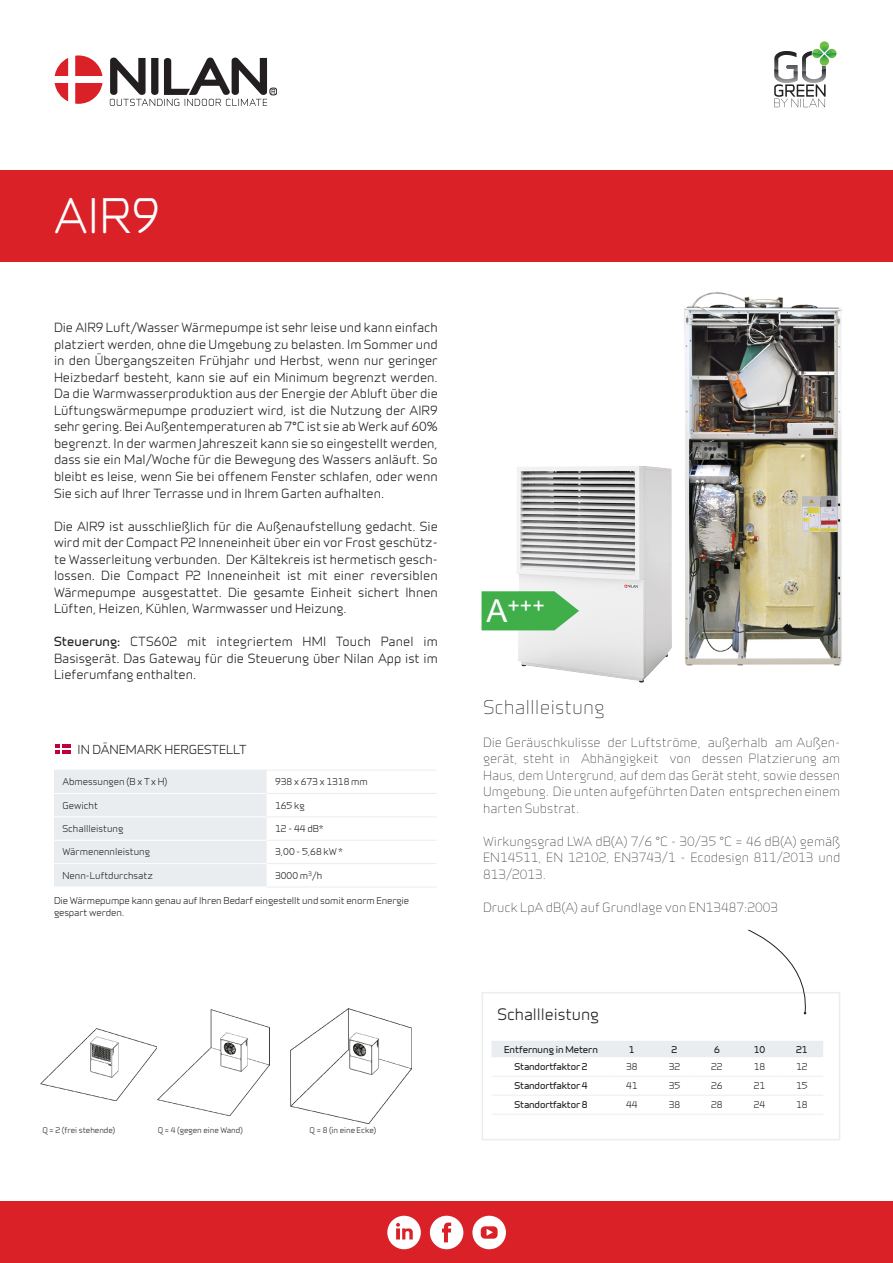
<style>
.page{position:relative;width:893px;height:1263px;background:#fff}
.page>*{position:absolute;margin:0;border:0;box-sizing:border-box;transform-origin:0 0}
.t1{font:500 45px "Infinity";color:#fff}
.t2{font:21.3px "Arial";color:#fff}
.t3{font:300 18px "Infinity";color:#231f20}
.t4{font:500 15px "Infinity";color:#231f20}
._3_BRØD{font:500 12px/16.5px "Infinity";color:#231f20;text-align:justify}
.t5{font:300 12px/16.5px "Infinity";color:#231f20;text-align:justify}
.t6{font:500 11.7px "Infinity";color:#231f20}
._3_BRØD-2{font:500 9px/12px "Infinity";color:#231f20}
.Brød{font:700 9px "Infinity";letter-spacing:-.01em;color:#231f20}
.Brød-2{font:500 9px "Infinity";letter-spacing:-.01em;color:#231f20}
.t7{font:500 7.5px "Infinity";color:#231f20}
.s1{font-weight:700}
.s2{font-size:31.5px}
</style>
<div class="page">
<div style="left:0;top:1201px;width:893px;height:62px;background:#da2128"></div>
<div style="left:270px;top:88px;width:7px;height:7px;border:1px solid #231f20;border-radius:2px"></div>
<svg style="left:110px;top:57px;width:165px;height:49px"></svg>
<svg style="left:54px;top:55px;width:49px;height:49px"></svg>
<svg style="left:774px;top:41px;width:63px;height:66px"></svg>
<div style="left:0;top:170px;width:893px;height:91px;background:#da2128"></div>
<svg style="left:472px;top:1216px;width:34px;height:33px"></svg>
<svg style="left:387px;top:1216px;width:34px;height:33px"></svg>
<svg style="left:430px;top:1216px;width:33px;height:33px"></svg>
<img style="left:684px;top:292px;width:158px;height:374px">
<img style="left:500px;top:435px;width:202px;height:248px">
<svg style="left:481px;top:591px;width:98px;height:39px;background:#57b65f"></svg>
<div style="left:54px;top:771px;width:213px;height:116px;background:#eaedef"></div>
<hr style="left:54px;top:770px;width:213px;height:1px;background:#eaedef">
<hr style="left:267px;top:770px;width:170px;height:1px;background:#eaedef">
<hr style="left:267px;top:793px;width:170px;height:1px;background:#eaedef">
<hr style="left:267px;top:816px;width:170px;height:1px;background:#eaedef">
<hr style="left:267px;top:840px;width:170px;height:1px;background:#eaedef">
<hr style="left:267px;top:863px;width:170px;height:1px;background:#eaedef">
<hr style="left:267px;top:887px;width:170px;height:1px;background:#eaedef">
<hr style="left:54px;top:793px;width:213px;height:1px;background:#fff">
<hr style="left:54px;top:816px;width:213px;height:1px;background:#fff">
<hr style="left:54px;top:840px;width:213px;height:1px;background:#fff">
<hr style="left:54px;top:863px;width:213px;height:1px;background:#fff">
<svg style="left:55px;top:745px;width:16px;height:9px"></svg>
<img style="left:41px;top:1029px;width:117px;height:71px">
<img style="left:291px;top:1009px;width:120px;height:114px">
<img style="left:158px;top:1009px;width:111px;height:106px">
<div style="left:492px;top:1041px;width:331px;height:16px;background:#eaedef"></div>
<hr style="left:491px;top:1076px;width:120px;height:1px;background:#eaedef">
<hr style="left:611px;top:1076px;width:42px;height:1px;background:#eaedef">
<hr style="left:653px;top:1076px;width:43px;height:1px;background:#eaedef">
<hr style="left:696px;top:1076px;width:42px;height:1px;background:#eaedef">
<hr style="left:738px;top:1076px;width:43px;height:1px;background:#eaedef">
<hr style="left:781px;top:1076px;width:42px;height:1px;background:#eaedef">
<hr style="left:491px;top:1095px;width:120px;height:1px;background:#eaedef">
<hr style="left:611px;top:1095px;width:42px;height:1px;background:#eaedef">
<hr style="left:653px;top:1095px;width:43px;height:1px;background:#eaedef">
<hr style="left:696px;top:1095px;width:42px;height:1px;background:#eaedef">
<hr style="left:738px;top:1095px;width:43px;height:1px;background:#eaedef">
<hr style="left:781px;top:1095px;width:42px;height:1px;background:#eaedef">
<hr style="left:491px;top:1114px;width:120px;height:1px;background:#eaedef">
<hr style="left:611px;top:1114px;width:42px;height:1px;background:#eaedef">
<hr style="left:653px;top:1114px;width:43px;height:1px;background:#eaedef">
<hr style="left:696px;top:1114px;width:42px;height:1px;background:#eaedef">
<hr style="left:738px;top:1114px;width:43px;height:1px;background:#eaedef">
<hr style="left:781px;top:1114px;width:42px;height:1px;background:#eaedef">
<div style="left:481px;top:992px;width:359px;height:148px;border:2px solid #eaedef"></div>
<svg style="left:748px;top:930px;width:62px;height:84px"></svg>
<p class="t1" style="left:54px;top:184px;width:108px">AIR9</p>
<p class="_3_BRØD" style="left:54px;top:319px;width:385px">Die AIR9 Luft/Wasser Wärmepumpe ist sehr leise und kann einfach platziert werden, ohne die Umgebung zu belasten. Im Sommer und in den Übergangszeiten Frühjahr und Herbst, wenn nur geringer Heizbedarf besteht, kann sie auf ein Minimum begrenzt werden.<br>Da die Warmwasserproduktion aus der Energie der Abluft über die Lüftungswärmepumpe produziert wird, ist die Nutzung der AIR9 sehr gering. Bei Außentemperaturen ab 7°C ist sie ab Werk auf 60% begrenzt. In der warmen Jahreszeit kann sie so eingestellt werden, dass sie ein Mal/Woche für die Bewegung des Wassers anläuft. So bleibt es leise, wenn Sie bei offenem Fenster schlafen, oder wenn Sie sich auf Ihrer Terrasse und in Ihrem Garten aufhalten.</p>
<p class="_3_BRØD" style="left:54px;top:517px;width:385px">Die AIR9 ist ausschließlich für die Außenaufstellung gedacht. Sie wird mit der Compact P2 Inneneinheit über ein vor Frost geschütz&shy;te Wasserleitung verbunden. Der Kältekreis ist hermetisch gesch&shy;lossen. Die Compact P2 Inneneinheit ist mit einer reversiblen Wärmepumpe ausgestattet. Die gesamte Einheit sichert Ihnen Lüften, Heizen, Kühlen, Warmwasser und Heizung.</p>
<p class="_3_BRØD" style="left:54px;top:632px;width:385px"><span class="s1">Steuerung:</span> CTS602 mit integriertem HMI Touch Panel im Basisgerät. Das Gateway für die Steuerung über Nilan App ist im Lieferumfang enthalten.</p>
<p class="t6" style="left:78px;top:741px;width:171px">IN DÄNEMARK HERGESTELLT</p>
<p class="_3_BRØD-2" style="left:63px;top:775px;width:106px">Abmessungen (B x T x H)</p>
<p class="_3_BRØD-2" style="left:275px;top:775px;width:94px">938 x 673 x 1318 mm</p>
<p class="_3_BRØD-2" style="left:63px;top:799px;width:37px">Gewicht</p>
<p class="_3_BRØD-2" style="left:275px;top:799px;width:31px">165 kg</p>
<p class="_3_BRØD-2" style="left:63px;top:822px;width:62px">Schallleistung</p>
<p class="_3_BRØD-2" style="left:275px;top:822px;width:50px">12 - 44 dB*</p>
<p class="_3_BRØD-2" style="left:63px;top:845px;width:89px">Wärmenennleistung</p>
<p class="_3_BRØD-2" style="left:275px;top:845px;width:69px">3,00 - 5,68 kW *</p>
<p class="_3_BRØD-2" style="left:63px;top:869px;width:92px">Nenn-Luftdurchsatz</p>
<p class="_3_BRØD-2" style="left:275px;top:869px;width:49px">3000 m<sup>3</sup>/h</p>
<p class="_3_BRØD-2" style="left:54px;top:894px;width:357px">Die Wärmepumpe kann genau auf Ihren Bedarf eingestellt und somit enorm Energie gespart werden.</p>
<p class="t7" style="left:42px;top:1125px;width:75px">Q = 2 (frei stehende)</p>
<p class="t7" style="left:158px;top:1125px;width:87px">Q = 4 (gegen eine Wand)</p>
<p class="t7" style="left:310px;top:1125px;width:68px">Q = 8 (in eine Ecke)</p>
<p class="t2" style="left:486px;top:591px;width:60px"><span class="s2">A</span>+++</p>
<p class="t3" style="left:483px;top:694px;width:123px">Schallleistung</p>
<p class="t5" style="left:483px;top:733px;width:359px">Die Geräuschkulisse der Luftströme, außerhalb am Außen&shy;gerät, steht in Abhängigkeit von dessen Platzierung am Haus, dem Untergrund, auf dem das Gerät steht, sowie dessen Umgebung. Die unten aufgeführten Daten entsprechen einem harten Substrat.</p>
<p class="t5" style="left:483px;top:832px;width:359px">Wirkungsgrad LWA dB(A) 7/6 °C - 30/35 °C = 46 dB(A) gemäß EN14511, EN 12102, EN3743/1 - Ecodesign 811/2013 und 813/2013.</p>
<p class="t5" style="left:483px;top:898px;width:296px">Druck LpA dB(A) auf Grundlage von EN13487:2003</p>
<p class="t4" style="left:497px;top:1003px;width:103px">Schallleistung</p>
<p class="Brød" style="left:504px;top:1042px;width:95px">Entfernung in Metern</p>
<p class="Brød" style="left:629px;top:1042px;width:7px">1</p>
<p class="Brød" style="left:671px;top:1042px;width:7px">2</p>
<p class="Brød" style="left:714px;top:1042px;width:7px">6</p>
<p class="Brød" style="left:754px;top:1042px;width:13px">10</p>
<p class="Brød" style="left:796px;top:1042px;width:13px">21</p>
<p class="Brød" style="left:515px;top:1060px;width:74px">Standortfaktor 2</p>
<p class="Brød-2" style="left:626px;top:1060px;width:13px">38</p>
<p class="Brød-2" style="left:669px;top:1060px;width:13px">32</p>
<p class="Brød-2" style="left:711px;top:1060px;width:13px">22</p>
<p class="Brød-2" style="left:754px;top:1060px;width:13px">18</p>
<p class="Brød-2" style="left:796px;top:1060px;width:13px">12</p>
<p class="Brød" style="left:515px;top:1079px;width:74px">Standortfaktor 4</p>
<p class="Brød-2" style="left:626px;top:1079px;width:13px">41</p>
<p class="Brød-2" style="left:669px;top:1079px;width:13px">35</p>
<p class="Brød-2" style="left:711px;top:1079px;width:13px">26</p>
<p class="Brød-2" style="left:754px;top:1079px;width:13px">21</p>
<p class="Brød-2" style="left:796px;top:1079px;width:13px">15</p>
<p class="Brød" style="left:515px;top:1098px;width:74px">Standortfaktor 8</p>
<p class="Brød-2" style="left:626px;top:1098px;width:13px">44</p>
<p class="Brød-2" style="left:669px;top:1098px;width:13px">38</p>
<p class="Brød-2" style="left:711px;top:1098px;width:13px">28</p>
<p class="Brød-2" style="left:754px;top:1098px;width:13px">24</p>
<p class="Brød-2" style="left:796px;top:1098px;width:13px">18</p>
</div>
